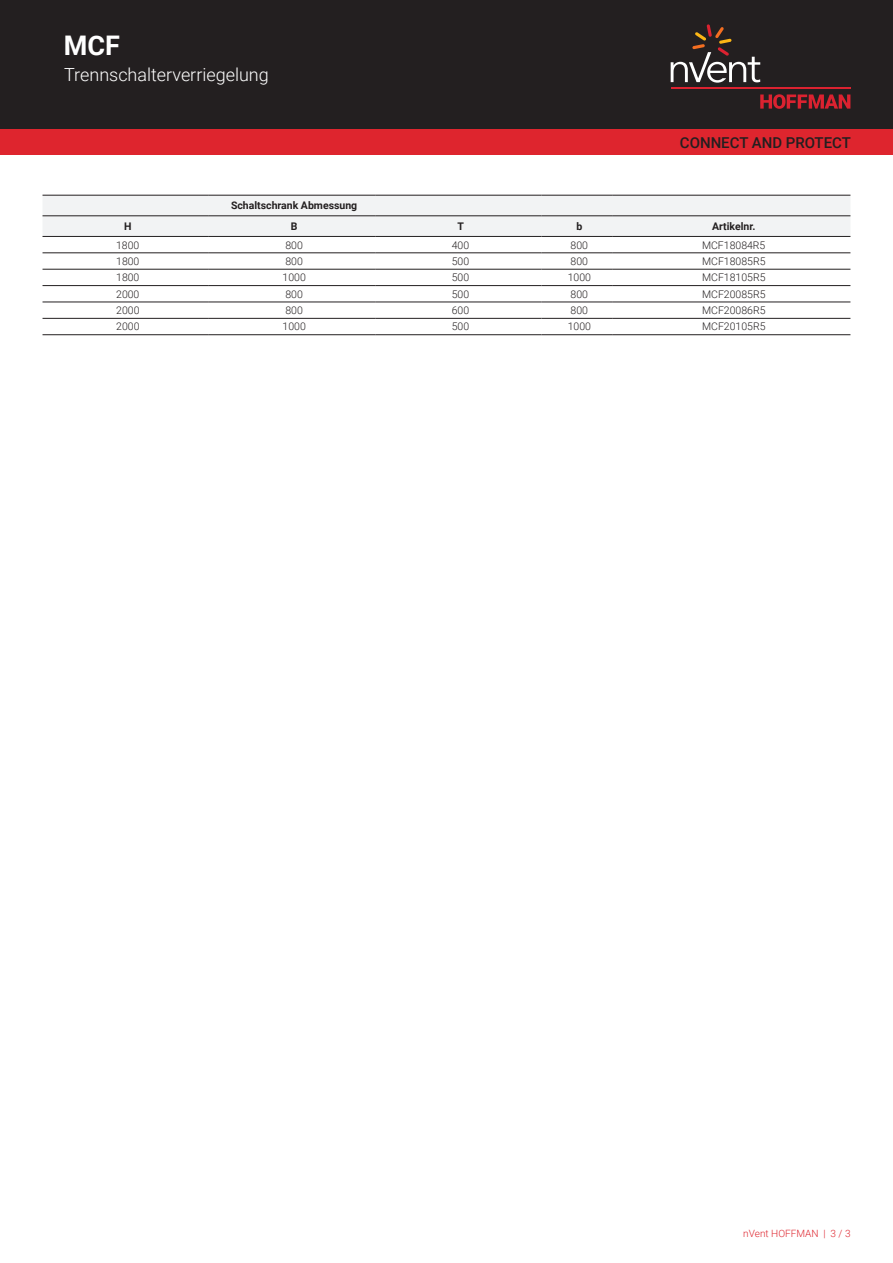
<style>
.page{position:relative;width:893px;height:1263px;background:#fff}
.page>*{position:absolute;margin:0;border:0;box-sizing:border-box;transform-origin:0 0}
.t1{font:700 27px "Roboto";color:#fff}
.t2{font:300 18px "Roboto";color:#fff}
.t3{font:500 15px "Roboto";color:#231f20}
.t4{font:300 10.5px "Roboto";color:#231f20}
.t5{font:700 10.5px "Roboto";color:#231f20}
.t6{font:300 10.05px "Roboto";color:#de252e}
</style>
<div class="page">
<div style="left:0;top:0;width:893px;height:129px;background:#231f20"></div>
<svg style="left:760px;top:94px;width:90px;height:15px"></svg>
<hr style="left:671px;top:88px;width:179px;height:1px;background:#db2230">
<svg style="left:671px;top:24px;width:89px;height:59px"></svg>
<div style="left:0;top:129px;width:893px;height:26px;background:#de252e"></div>
<div style="left:43px;top:196px;width:807px;height:40px;background:#f2f3f4"></div>
<hr style="left:43px;top:195px;width:166px;height:1px;background:#231f20">
<hr style="left:209px;top:195px;width:166px;height:1px;background:#231f20">
<hr style="left:375px;top:195px;width:167px;height:1px;background:#231f20">
<hr style="left:542px;top:195px;width:71px;height:1px;background:#231f20">
<hr style="left:613px;top:195px;width:237px;height:1px;background:#231f20">
<hr style="left:43px;top:253px;width:166px;height:1px;background:#231f20">
<hr style="left:209px;top:253px;width:166px;height:1px;background:#231f20">
<hr style="left:375px;top:253px;width:167px;height:1px;background:#231f20">
<hr style="left:542px;top:253px;width:71px;height:1px;background:#231f20">
<hr style="left:613px;top:253px;width:237px;height:1px;background:#231f20">
<hr style="left:43px;top:269px;width:166px;height:1px;background:#231f20">
<hr style="left:209px;top:269px;width:166px;height:1px;background:#231f20">
<hr style="left:375px;top:269px;width:167px;height:1px;background:#231f20">
<hr style="left:542px;top:269px;width:71px;height:1px;background:#231f20">
<hr style="left:613px;top:269px;width:237px;height:1px;background:#231f20">
<hr style="left:43px;top:285px;width:166px;height:1px;background:#231f20">
<hr style="left:209px;top:285px;width:166px;height:1px;background:#231f20">
<hr style="left:375px;top:285px;width:167px;height:1px;background:#231f20">
<hr style="left:542px;top:285px;width:71px;height:1px;background:#231f20">
<hr style="left:613px;top:285px;width:237px;height:1px;background:#231f20">
<hr style="left:43px;top:302px;width:166px;height:1px;background:#231f20">
<hr style="left:209px;top:302px;width:166px;height:1px;background:#231f20">
<hr style="left:375px;top:302px;width:167px;height:1px;background:#231f20">
<hr style="left:542px;top:302px;width:71px;height:1px;background:#231f20">
<hr style="left:613px;top:302px;width:237px;height:1px;background:#231f20">
<hr style="left:43px;top:318px;width:166px;height:1px;background:#231f20">
<hr style="left:209px;top:318px;width:166px;height:1px;background:#231f20">
<hr style="left:375px;top:318px;width:167px;height:1px;background:#231f20">
<hr style="left:542px;top:318px;width:71px;height:1px;background:#231f20">
<hr style="left:613px;top:318px;width:237px;height:1px;background:#231f20">
<hr style="left:43px;top:334px;width:166px;height:1px;background:#231f20">
<hr style="left:209px;top:334px;width:166px;height:1px;background:#231f20">
<hr style="left:375px;top:334px;width:167px;height:1px;background:#231f20">
<hr style="left:542px;top:334px;width:71px;height:1px;background:#231f20">
<hr style="left:613px;top:334px;width:237px;height:1px;background:#231f20">
<hr style="left:43px;top:216px;width:166px;height:1px;background:#231f20">
<hr style="left:209px;top:216px;width:166px;height:1px;background:#231f20">
<hr style="left:375px;top:216px;width:167px;height:1px;background:#231f20">
<hr style="left:542px;top:216px;width:71px;height:1px;background:#231f20">
<hr style="left:613px;top:216px;width:237px;height:1px;background:#231f20">
<hr style="left:43px;top:236px;width:166px;height:1px;background:#231f20">
<hr style="left:209px;top:236px;width:166px;height:1px;background:#231f20">
<hr style="left:375px;top:236px;width:167px;height:1px;background:#231f20">
<hr style="left:542px;top:236px;width:71px;height:1px;background:#231f20">
<hr style="left:613px;top:236px;width:237px;height:1px;background:#231f20">
<h1 class="t1" style="left:64px;top:27px;width:58px">MCF</h1>
<h2 class="t2" style="left:64px;top:62px;width:206px">Trennschalterverriegelung</h2>
<p class="t5" style="left:231px;top:198px;width:128px">Schaltschrank Abmessung</p>
<h3 class="t3" style="left:680px;top:132px;width:173px">CONNECT AND PROTECT</h3>
<p class="t5" style="left:124px;top:219px;width:9px">H</p>
<p class="t5" style="left:291px;top:219px;width:8px">B</p>
<p class="t5" style="left:457px;top:219px;width:8px">T</p>
<p class="t5" style="left:576px;top:219px;width:7px">b</p>
<p class="t5" style="left:712px;top:219px;width:45px">Artikelnr.</p>
<p class="t4" style="left:116px;top:237px;width:25px">1800</p>
<p class="t4" style="left:285px;top:237px;width:19px">800</p>
<p class="t4" style="left:452px;top:237px;width:19px">400</p>
<p class="t4" style="left:571px;top:237px;width:19px">800</p>
<p class="t4" style="left:702px;top:237px;width:65px">MCF18084R5</p>
<p class="t4" style="left:116px;top:254px;width:25px">1800</p>
<p class="t4" style="left:285px;top:254px;width:19px">800</p>
<p class="t4" style="left:452px;top:254px;width:19px">500</p>
<p class="t4" style="left:571px;top:254px;width:19px">800</p>
<p class="t4" style="left:702px;top:254px;width:65px">MCF18085R5</p>
<p class="t4" style="left:116px;top:270px;width:25px">1800</p>
<p class="t4" style="left:283px;top:270px;width:25px">1000</p>
<p class="t4" style="left:452px;top:270px;width:19px">500</p>
<p class="t4" style="left:568px;top:270px;width:25px">1000</p>
<p class="t4" style="left:702px;top:270px;width:65px">MCF18105R5</p>
<p class="t4" style="left:116px;top:287px;width:25px">2000</p>
<p class="t4" style="left:285px;top:287px;width:19px">800</p>
<p class="t4" style="left:452px;top:287px;width:19px">500</p>
<p class="t4" style="left:571px;top:287px;width:19px">800</p>
<p class="t4" style="left:702px;top:287px;width:65px">MCF20085R5</p>
<p class="t4" style="left:116px;top:303px;width:25px">2000</p>
<p class="t4" style="left:285px;top:303px;width:19px">800</p>
<p class="t4" style="left:452px;top:303px;width:19px">600</p>
<p class="t4" style="left:571px;top:303px;width:19px">800</p>
<p class="t4" style="left:702px;top:303px;width:65px">MCF20086R5</p>
<p class="t4" style="left:116px;top:319px;width:25px">2000</p>
<p class="t4" style="left:283px;top:319px;width:25px">1000</p>
<p class="t4" style="left:452px;top:319px;width:19px">500</p>
<p class="t4" style="left:568px;top:319px;width:25px">1000</p>
<p class="t4" style="left:702px;top:319px;width:65px">MCF20105R5</p>
<p class="t6" style="left:743px;top:1226px;width:109px">nVent HOFFMAN | 3 / 3</p>
</div>
